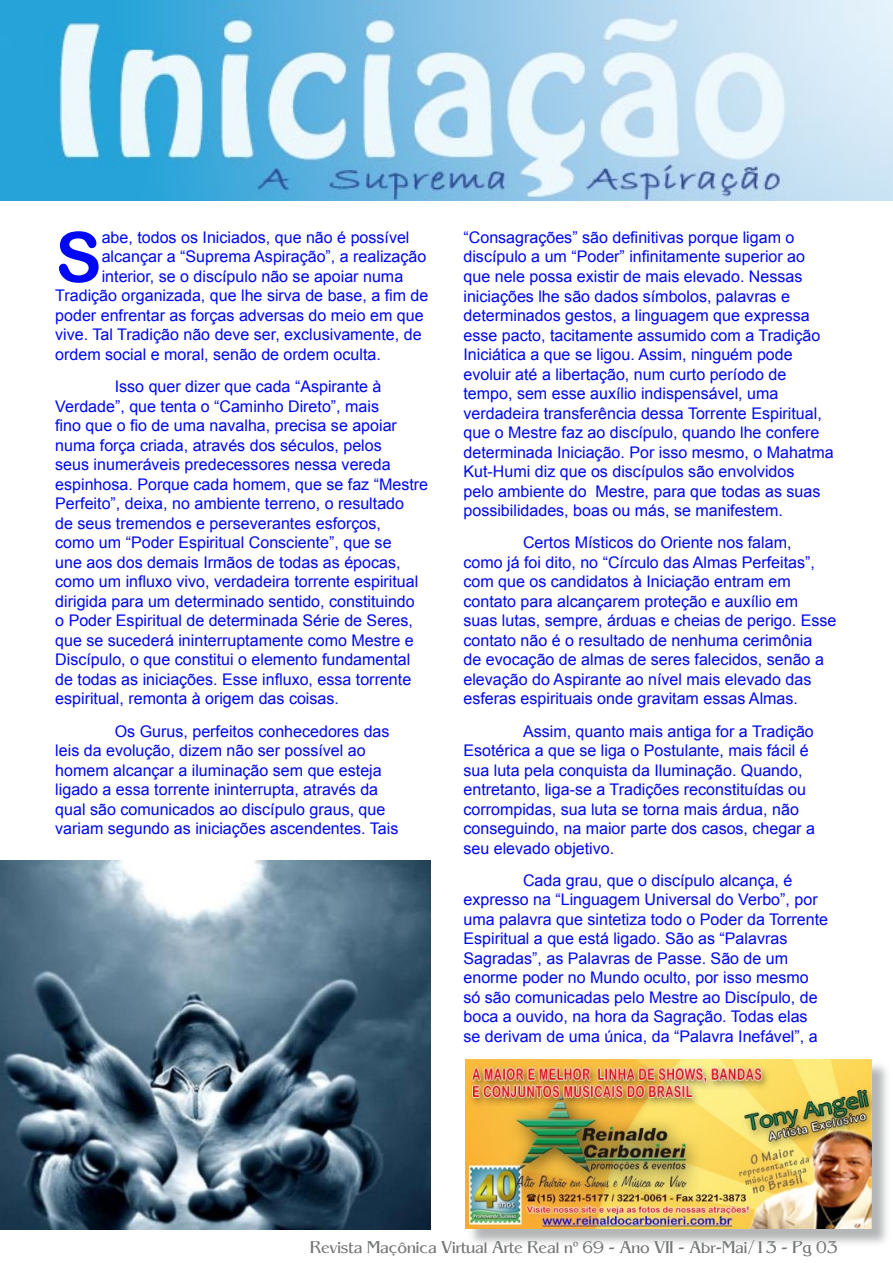
<style>
.page{position:relative;width:893px;height:1263px;background:#fff}
.page>*{position:absolute;margin:0;border:0;box-sizing:border-box;transform-origin:0 0}
.t1{font:69.6px "Arial Rounded MT Bold";color:#0008f5}
.t2{font:16.5px "Aida";color:#747676}
.t3{font:16.05px/19.5px "Arial";color:#0008f5}
.s1{font-family:"Times New Roman"}
</style>
<div class="page">
<img style="left:0;top:0;width:893px;height:201px">
<img style="left:0;top:860px;width:430px;height:369px">
<div style="left:467px;top:1061px;width:423px;height:186px;background:#9c9e9f;opacity:.75"></div>
<img style="left:465px;top:1059px;width:407px;height:169px">
<h1 class="t1" style="left:55px;top:216px;width:48px">S</h1>
<p class="t3" style="left:102px;top:228px;width:309px">abe, todos os Iniciados, que não é possível</p>
<p class="t3" style="left:102px;top:247px;width:326px">alcançar a “Suprema Aspiração”, a realização</p>
<p class="t3" style="left:102px;top:267px;width:303px">interior, se o discípulo não se apoiar numa</p>
<p class="t3" style="left:55px;top:286px;width:375px">Tradição organizada, que lhe sirva de base, a fim de</p>
<p class="t3" style="left:55px;top:306px;width:370px">poder enfrentar as forças adversas do meio em que</p>
<p class="t3" style="left:55px;top:325px;width:368px">vive. Tal Tradição não deve ser, exclusivamente, de</p>
<p class="t3" style="left:55px;top:345px;width:327px">ordem social e moral, senão de ordem oculta.</p>
<p class="t3" style="left:55px;top:377px;width:374px;text-indent:60px">Isso quer dizer que cada “Aspirante à Verdade”, que tenta o “Caminho Direto”, mais<br>fino que o fio de uma navalha, precisa se apoiar numa força criada, através dos séculos, pelos<br>seus inumeráveis predecessores nessa vereda espinhosa. Porque cada homem, que se faz “Mestre Perfeito”, deixa, no ambiente terreno, o resultado<br>de seus tremendos e perseverantes esforços,<br>como um “Poder Espiritual Consciente”, que se<br>une aos dos demais Irmãos de todas as épocas, como um influxo vivo, verdadeira torrente espiritual dirigida para um determinado sentido, constituindo<br>o Poder Espiritual de determinada Série de Seres, que se sucederá ininterruptamente como Mestre e Discípulo, o que constitui o elemento fundamental de todas as iniciações. Esse influxo, essa torrente espiritual, remonta à origem das coisas.</p>
<p class="t3" style="left:55px;top:721px;width:345px;text-indent:60px">Os Gurus, perfeitos conhecedores das leis da evolução, dizem não ser possível ao homem alcançar a iluminação sem que esteja ligado a essa torrente ininterrupta, através da qual são comunicados ao discípulo graus, que variam segundo as iniciações ascendentes. Tais</p>
<p class="t3" style="left:463px;top:228px;width:372px">“Consagrações” são definitivas porque ligam o discípulo a um “Poder” infinitamente superior ao que nele possa existir de mais elevado. Nessas iniciações lhe são dados símbolos, palavras e determinados gestos, a linguagem que expressa esse pacto, tacitamente assumido com a Tradição Iniciática a que se ligou. Assim, ninguém pode evoluir até a libertação, num curto período de tempo, sem esse auxílio indispensável, uma verdadeira transferência dessa Torrente Espiritual, que o Mestre faz ao discípulo, quando lhe confere determinada Iniciação. Por isso mesmo, o Mahatma Kut-Humi diz que os discípulos são envolvidos<br>pelo ambiente do Mestre, para que todas as suas possibilidades, boas ou más, se manifestem.</p>
<p class="t3" style="left:463px;top:533px;width:374px;text-indent:60px">Certos Místicos do Oriente nos falam,<br>como já foi dito, no “Círculo das Almas Perfeitas”, com que os candidatos à Iniciação entram em contato para alcançarem proteção e auxílio em<br>suas lutas, sempre, árduas e cheias de perigo. Esse contato não é o resultado de nenhuma cerimônia<br>de evocação de almas de seres falecidos, senão a elevação do Aspirante ao nível mais elevado das esferas espirituais onde gravitam essas Almas.</p>
<p class="t3" style="left:463px;top:721px;width:353px;text-indent:60px">Assim, quanto mais antiga for a Tradição Esotérica a que se liga o Postulante, mais fácil é sua luta pela conquista da Iluminação. Quando, entretanto, liga-se a Tradições reconstituídas ou corrompidas, sua luta se torna mais árdua, não conseguindo, na maior parte dos casos, chegar a seu elevado objetivo.</p>
<p class="t3" style="left:463px;top:871px;width:366px;text-indent:60px">Cada grau, que o discípulo alcança, é expresso na “Linguagem Universal do Verbo”, por uma palavra que sintetiza todo o Poder da Torrente Espiritual a que está ligado. São as “Palavras Sagradas”, as Palavras de Passe. São de um enorme poder no Mundo oculto, por isso mesmo só são comunicadas pelo Mestre ao Discípulo, de boca a ouvido, na hora da Sagração. Todas elas se derivam de uma única, da “Palavra Inefável”, a</p>
<p class="t2" style="left:310px;top:1236px;width:529px">Revista Maçônica Virtual Arte Real n<span class="s1">º</span> 69 - Ano VII - Abr-Mai/13 - Pg 03</p>
</div>
